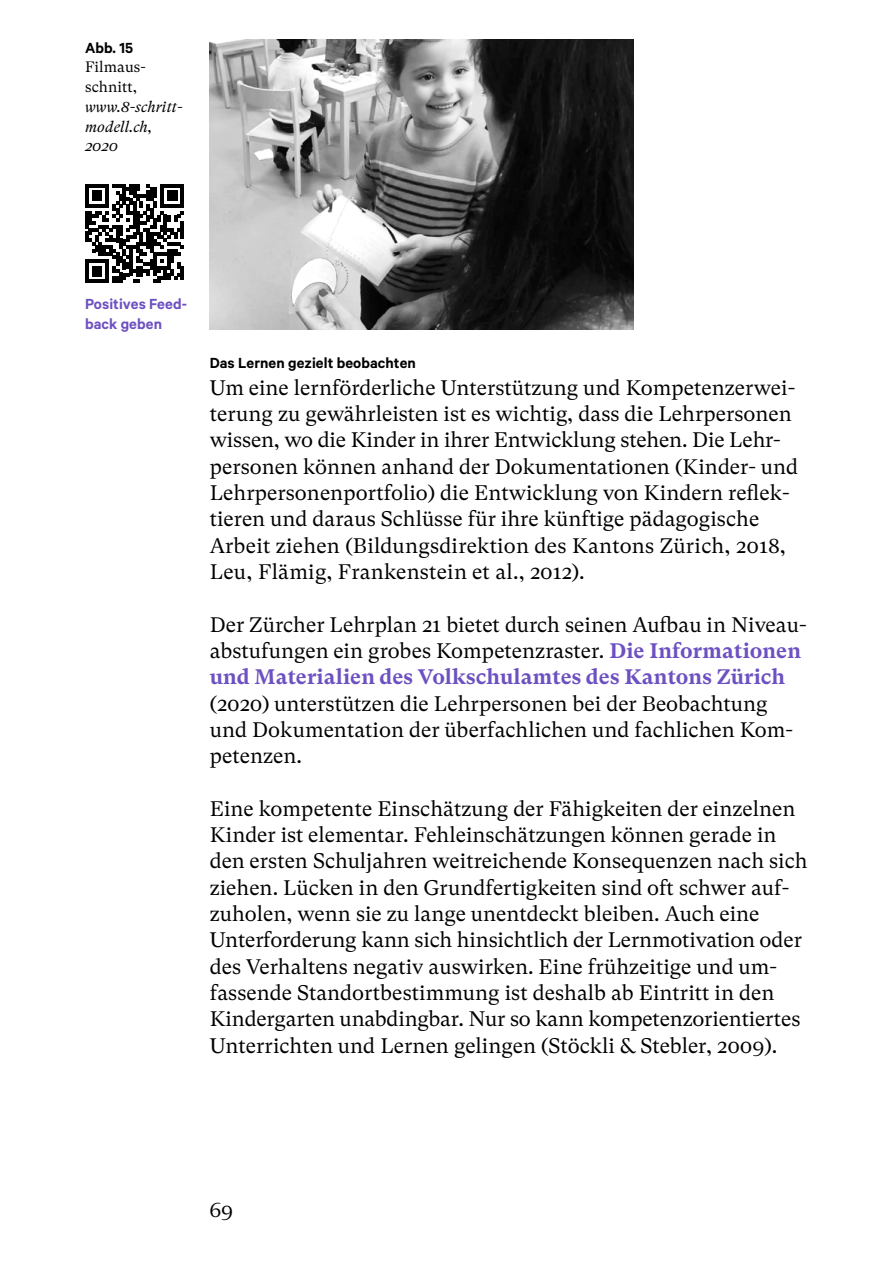
<style>
.page{position:relative;width:893px;height:1263px;background:#fff}
.page>*{position:absolute;margin:0;border:0;box-sizing:border-box;transform-origin:0 0}
.t1{font:21px/26.2px "GT Super Text";color:#000}
.t2{font:600 16.5px "Calibre";letter-spacing:.005em;color:#000}
.t3{font:600 16.5px/19.8px "Calibre";letter-spacing:.005em;color:#6d50c1}
.t4{font:italic 15px/19.8px "GT Super Text";letter-spacing:.005em;color:#000}
.t5{font:15px/19.8px "GT Super Text";letter-spacing:.005em;color:#000}
.s1{font-weight:700;color:#6d50c1}
</style>
<div class="page">
<img style="left:210px;top:40px;width:424px;height:289px">
<hr style="left:85px;top:184px;width:4px;height:24px;background:#000">
<hr style="left:85px;top:211px;width:4px;height:17px;background:#000">
<hr style="left:85px;top:232px;width:4px;height:10px;background:#000">
<hr style="left:85px;top:259px;width:4px;height:24px;background:#000">
<svg style="left:89px;top:184px;width:95px;height:99px"></svg>
<hr style="left:181px;top:266px;width:3px;height:14px;background:#000">
<p class="t2" style="left:85px;top:38px;width:50px">Abb. 15</p>
<p class="t5" style="left:85px;top:57px;width:62px">Filmaus&shy;schnitt,</p>
<p class="t4" style="left:85px;top:97px;width:99px">www.8-schritt&shy;modell.ch,<br>2020</p>
<p class="t3" style="left:85px;top:294px;width:103px">Positives Feed&shy;back geben</p>
<p class="t2" style="left:210px;top:353px;width:208px">Das Lernen gezielt beobachten</p>
<p class="t1" style="left:210px;top:374px;width:590px">Um eine lernförderliche Unterstützung und Kompetenzerwei&shy;terung zu gewährleisten ist es wichtig, dass die Lehrpersonen wissen, wo die Kinder in ihrer Entwicklung stehen. Die Lehr&shy;personen können anhand der Dokumentationen (Kinder- und Lehrpersonenportfolio) die Entwicklung von Kindern reflek&shy;tieren und daraus Schlüsse für ihre künftige pädagogische Arbeit ziehen (Bildungsdirektion des Kantons Zürich, 2018, Leu, Flämig, Frankenstein et al., 2012).</p>
<p class="t1" style="left:210px;top:611px;width:598px">Der Zürcher Lehrplan 21 bietet durch seinen Aufbau in Niveau&shy;abstufungen ein grobes Kompetenzraster. <span class="s1">Die Informationen und Materialien des Volkschulamtes des Kantons Zürich</span></p>
<p class="t1" style="left:210px;top:690px;width:585px">(2020) unterstützen die Lehrpersonen bei der Beobachtung und Dokumentation der überfachlichen und fachlichen Kom&shy;petenzen.</p>
<p class="t1" style="left:210px;top:795px;width:599px">Eine kompetente Einschätzung der Fähigkeiten der einzelnen Kinder ist elementar. Fehleinschätzungen können gerade in den ersten Schuljahren weitreichende Konsequenzen nach sich ziehen. Lücken in den Grundfertigkeiten sind oft schwer auf&shy;zuholen, wenn sie zu lange unentdeckt bleiben. Auch eine Unterforderung kann sich hinsichtlich der Lernmotivation oder des Verhaltens negativ auswirken. Eine frühzeitige und um&shy;fassende Standortbestimmung ist deshalb ab Eintritt in den Kindergarten unabdingbar. Nur so kann kompetenzorientiertes Unterrichten und Lernen gelingen (Stöckli &amp; Stebler, 2009).</p>
<p class="t1" style="left:210px;top:1197px;width:25px">69</p>
</div>
